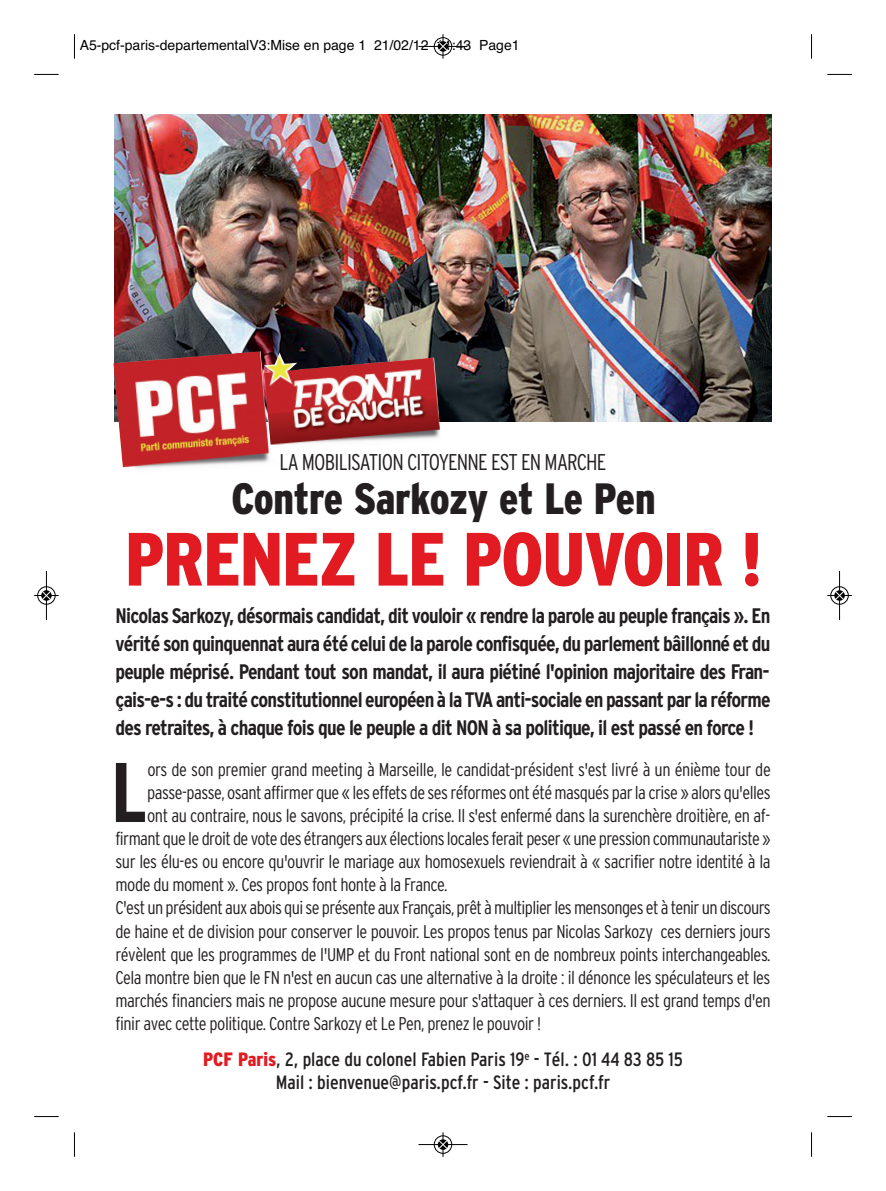
<style>
.page{position:relative;width:886px;height:1191px;background:#fff}
.page>*{position:absolute;margin:0;border:0;box-sizing:border-box;transform-origin:0 0}
.t1{font:700 condensed 84.35px "Interstate";color:#231f20}
.t2{font:900 condensed 75.25px "Interstate";letter-spacing:-.015em;color:#e21a21}
.t3{font:900 condensed 43.75px "Interstate";letter-spacing:-.005em;color:#231f20}
.t4{font:300 condensed 22.75px "Interstate";letter-spacing:-.035em;color:#231f20}
.t5{font:700 condensed 21px/28px "Interstate";letter-spacing:-.035em;color:#231f20;text-align:justify}
.t6{font:condensed 19.25px/23.1px "Interstate";color:#231f20;text-align:center}
.t7{font:300 condensed 18.38px "Interstate";letter-spacing:-.025em;color:#231f20}
.t8{font:14px "Helvetica";color:#000}
.s1{font-weight:900;color:#e21a21}
</style>
<div class="page">
<img style="left:114px;top:114px;width:657px;height:308px">
<img style="left:113px;top:350px;width:328px;height:118px">
<svg style="left:74px;top:34px;width:1px;height:25px"></svg>
<svg style="left:34px;top:74px;width:25px;height:1px"></svg>
<svg style="left:811px;top:34px;width:1px;height:25px"></svg>
<svg style="left:827px;top:74px;width:24px;height:1px"></svg>
<svg style="left:74px;top:1132px;width:1px;height:24px"></svg>
<svg style="left:34px;top:1116px;width:25px;height:1px"></svg>
<svg style="left:811px;top:1132px;width:1px;height:24px"></svg>
<svg style="left:827px;top:1116px;width:24px;height:1px"></svg>
<div style="left:434px;top:37px;width:18px;height:19px;border:1px solid #fff;border-radius:50%"></div>
<hr style="left:418px;top:46px;width:49px;height:1px;background:#000">
<div style="left:434px;top:37px;width:18px;height:18px;border:1px solid #000;border-radius:50%"></div>
<svg style="left:438px;top:34px;width:9px;height:25px"></svg>
<hr style="left:418px;top:1144px;width:49px;height:1px;background:#000">
<div style="left:434px;top:1135px;width:18px;height:18px;border:1px solid #000;border-radius:50%"></div>
<svg style="left:438px;top:1132px;width:9px;height:24px"></svg>
<div style="left:37px;top:586px;width:19px;height:18px;border:1px solid #fff;border-radius:50%"></div>
<hr style="left:46px;top:571px;width:1px;height:49px;background:#000">
<div style="left:37px;top:586px;width:18px;height:18px;border:1px solid #000;border-radius:50%"></div>
<svg style="left:34px;top:591px;width:25px;height:9px"></svg>
<hr style="left:839px;top:571px;width:1px;height:49px;background:#000">
<div style="left:830px;top:586px;width:18px;height:18px;border:1px solid #000;border-radius:50%"></div>
<svg style="left:827px;top:591px;width:24px;height:9px"></svg>
<p class="t8" style="left:80px;top:40px;width:441px">A5-pcf-paris-departementalV3:Mise en page 1 21/02/12 11:43 Page1</p>
<p class="t4" style="left:279px;top:453px;width:328px">LA MOBILISATION CITOYENNE EST EN MARCHE</p>
<h3 class="t3" style="left:231px;top:482px;width:425px">Contre Sarkozy et Le Pen</h3>
<h2 class="t2" style="left:125px;top:531px;width:638px">PRENEZ LE POUVOIR !</h2>
<p class="t5" style="left:115px;top:603px;width:656px">Nicolas Sarkozy, désormais candidat, dit vouloir « rendre la parole au peuple français ». En vérité son quinquennat aura été celui de la parole confisquée, du parlement bâillonné et du peuple méprisé. Pendant tout son mandat, il aura piétiné l'opinion majoritaire des Fran&shy;çais-e-s : du traité constitutionnel européen à la TVA anti-sociale en passant par la réforme des retraites, à chaque fois que le peuple a dit NON à sa politique, il est passé en force !</p>
<h1 class="t1" style="left:110px;top:760px;width:39px">L</h1>
<p class="t7" style="left:147px;top:762px;width:625px">ors de son premier grand meeting à Marseille, le candidat-président s'est livré à un énième tour de</p>
<p class="t7" style="left:147px;top:785px;width:625px">passe-passe, osant affirmer que « les effets de ses réformes ont été masqués par la crise » alors qu'elles</p>
<p class="t7" style="left:147px;top:808px;width:624px">ont au contraire, nous le savons, précipité la crise. Il s'est enfermé dans la surenchère droitière, en af-</p>
<p class="t7" style="left:115px;top:831px;width:656px">firmant que le droit de vote des étrangers aux élections locales ferait peser « une pression communautariste »</p>
<p class="t7" style="left:115px;top:855px;width:656px">sur les élu-es ou encore qu'ouvrir le mariage aux homosexuels reviendrait à « sacrifier notre identité à la</p>
<p class="t7" style="left:115px;top:878px;width:333px">mode du moment ». Ces propos font honte à la France.</p>
<p class="t7" style="left:115px;top:901px;width:656px">C'est un président aux abois qui se présente aux Français, prêt à multiplier les mensonges et à tenir un discours</p>
<p class="t7" style="left:115px;top:924px;width:656px">de haine et de division pour conserver le pouvoir. Les propos tenus par Nicolas Sarkozy ces derniers jours</p>
<p class="t7" style="left:115px;top:947px;width:656px">révèlent que les programmes de l'UMP et du Front national sont en de nombreux points interchangeables.</p>
<p class="t7" style="left:115px;top:970px;width:656px">Cela montre bien que le FN n'est en aucun cas une alternative à la droite : il dénonce les spéculateurs et les</p>
<p class="t7" style="left:115px;top:993px;width:656px">marchés financiers mais ne propose aucune mesure pour s'attaquer à ces derniers. Il est grand temps d'en</p>
<p class="t7" style="left:115px;top:1016px;width:427px">finir avec cette politique. Contre Sarkozy et Le Pen, prenez le pouvoir !</p>
<p class="t6" style="left:203px;top:1049px;width:481px"><span class="s1">PCF Paris</span>, 2, place du colonel Fabien Paris 19<sup>e</sup> - Tél. : 01 44 83 85 15<br>Mail : bienvenue@paris.pcf.fr - Site : paris.pcf.fr</p>
</div>
